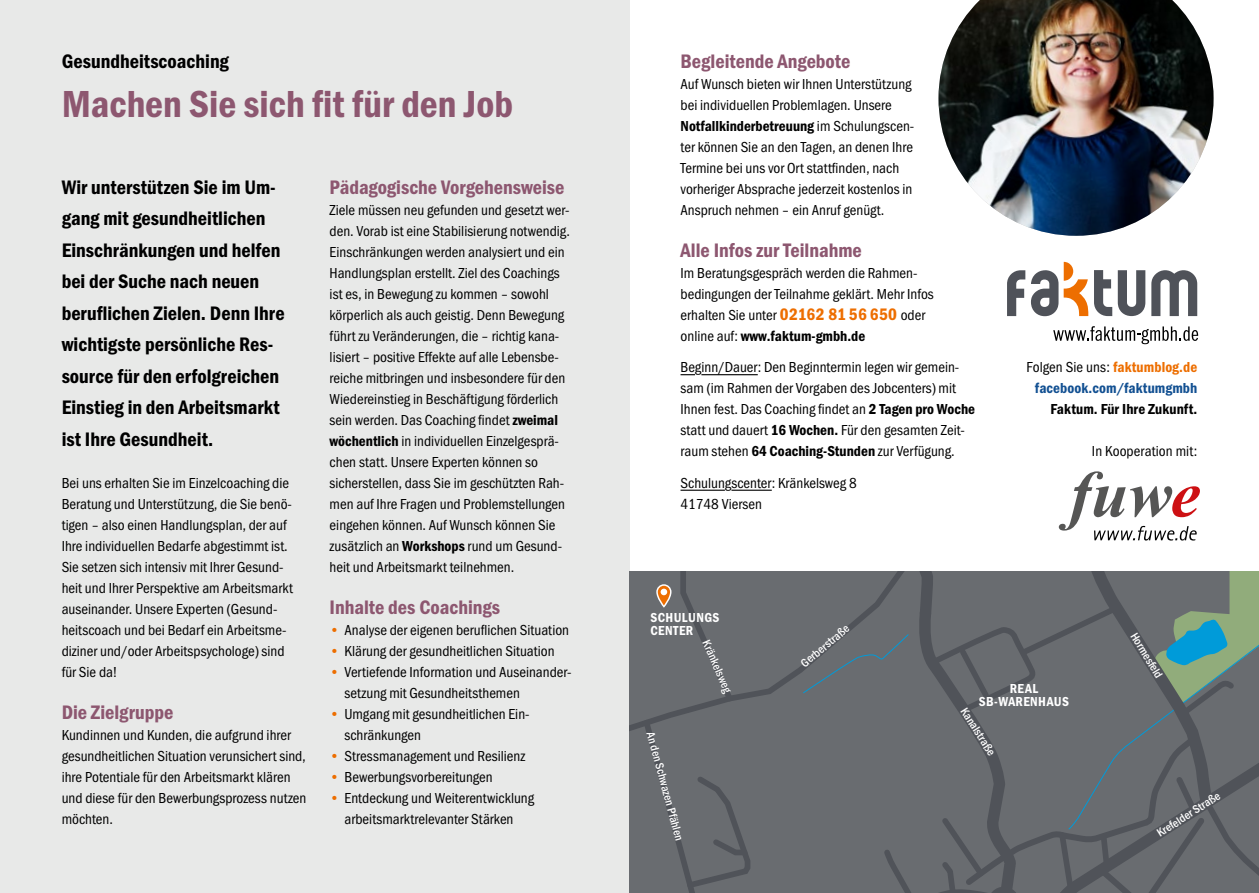
<style>
.page{position:relative;width:1259px;height:893px;background:#fff}
.page>*{position:absolute;margin:0;border:0;box-sizing:border-box;transform-origin:0 0}
.t1{font:39px "Franklin Gothic URW Con Dem";color:#8d5770}
.t2{font:20.25px/31.5px "Franklin Gothic URW Con Dem";color:#000}
.t3{font:20.25px "Franklin Gothic URW Con Dem";color:#8d5770}
.t4{font:15px/21px "Franklin Gothic URW Con Boo";color:#000}
.t5{font:15px "Franklin Gothic URW Con Dem";color:#000}
.t6{font:15px "Franklin Gothic URW Con Dem";letter-spacing:.005em;color:#125092}
.t7{font:13.5px/13.5px "Franklin Gothic URW Con Dem";letter-spacing:.03em;color:#fff;text-align:center}
.t8{font:500 12px "Franklin Gothic URW Con";color:#fff}
.s1{font-family:"Franklin Gothic URW Con Dem"}
.s2{font-family:"Franklin Gothic URW Con Dem";color:#ed6e00}
.s3{font-family:"Franklin Gothic URW Con Boo"}
.s4{font-family:"Franklin Gothic URW Con Dem";font-size:17.25px;color:#ed6e00}
</style>
<div class="page">
<svg style="left:1058px;top:471px;width:142px;height:69px"></svg>
<div style="left:0;top:0;width:629px;height:893px;background:#e8e9e8"></div>
<svg style="left:1007px;top:270px;width:18px;height:46px"></svg>
<svg style="left:1151px;top:270px;width:46px;height:46px"></svg>
<svg style="left:1094px;top:270px;width:51px;height:46px"></svg>
<svg style="left:1031px;top:262px;width:57px;height:54px"></svg>
<svg style="left:1053px;top:326px;width:145px;height:18px"></svg>
<svg style="left:680px;top:374px;width:15px;height:1px"></svg>
<hr style="left:701px;top:374px;width:57px;height:1px;background:#000">
<hr style="left:680px;top:490px;width:45px;height:1px;background:#000">
<hr style="left:731px;top:490px;width:41px;height:1px;background:#000">
<img style="left:938px;top:0;width:275px;height:236px">
<svg style="left:629px;top:572px;width:630px;height:321px;background:#666b6e"></svg>
<h2 class="t2" style="left:62px;top:44px;width:169px">Gesundheitscoaching</h2>
<h1 class="t1" style="left:62px;top:77px;width:453px">Machen Sie sich fit für den Job</h1>
<p class="t2" style="left:62px;top:170px;width:224px">Wir unterstützen Sie im Um&shy;gang mit gesundheitlichen<br>Einschränkungen und helfen bei der Suche nach neuen beruflichen Zielen. Denn Ihre wichtigste persönliche Res&shy;source für den erfolgreichen<br>Einstieg in den Arbeitsmarkt ist Ihre Gesundheit.</p>
<p class="t4" style="left:62px;top:472px;width:233px">Bei uns erhalten Sie im Einzelcoaching die Beratung und Unterstützung, die Sie benö&shy;tigen – also einen Handlungsplan, der auf Ihre individuellen Bedarfe abgestimmt ist.<br>Sie setzen sich intensiv mit Ihrer Gesund&shy;heit und Ihrer Perspektive am Arbeitsmarkt auseinander. Unsere Experten (Gesund&shy;heitscoach und bei Bedarf ein Arbeitsme&shy;diziner und/oder Arbeitspsychologe) sind für Sie da!</p>
<h2 class="t3" style="left:62px;top:698px;width:113px">Die Zielgruppe</h2>
<p class="t4" style="left:62px;top:724px;width:246px">Kundinnen und Kunden, die aufgrund ihrer gesundheitlichen Situation verunsichert sind, ihre Potentiale für den Arbeitsmarkt klären und diese für den Bewerbungsprozess nutzen möchten.</p>
<h2 class="t3" style="left:330px;top:173px;width:236px">Pädagogische Vorgehensweise</h2>
<p class="t4" style="left:330px;top:199px;width:242px">Ziele müssen neu gefunden und gesetzt wer&shy;den. Vorab ist eine Stabilisierung notwendig.<br>Einschränkungen werden analysiert und ein Handlungsplan erstellt. Ziel des Coachings ist es, in Bewegung zu kommen – sowohl körperlich als auch geistig. Denn Bewegung führt zu Veränderungen, die – richtig kana&shy;lisiert – positive Effekte auf alle Lebensbe&shy;reiche mitbringen und insbesondere für den Wiedereinstieg in Beschäftigung förderlich sein werden. Das Coaching findet <span class="s1">zweimal wöchentlich</span> in individuellen Einzelgesprä&shy;chen statt. Unsere Experten können so sicherstellen, dass Sie im geschützten Rah&shy;men auf Ihre Fragen und Problemstellungen eingehen können. Auf Wunsch können Sie zusätzlich an <span class="s1">Workshops</span> rund um Gesund&shy;heit und Arbeitsmarkt teilnehmen.</p>
<h2 class="t3" style="left:330px;top:593px;width:172px">Inhalte des Coachings</h2>
<p class="t4" style="left:330px;top:619px;width:241px"><span class="s2">•</span> Analyse der eigenen beruflichen Situation</p>
<p class="t4" style="left:330px;top:640px;width:227px"><span class="s2">•</span> Klärung der gesundheitlichen Situation</p>
<p class="t4" style="left:344px;top:661px;width:228px;text-indent:-15px"><span class="s2">•</span> Vertiefende Information und Auseinander&shy;setzung mit Gesundheitsthemen</p>
<p class="t4" style="left:344px;top:703px;width:187px;text-indent:-15px"><span class="s2">•</span> Umgang mit gesundheitlichen Ein&shy;schränkungen</p>
<p class="t4" style="left:330px;top:745px;width:197px"><span class="s2">•</span> Stressmanagement und Resilienz</p>
<p class="t4" style="left:330px;top:766px;width:165px"><span class="s2">•</span> Bewerbungsvorbereitungen</p>
<p class="t4" style="left:330px;top:787px;width:206px;text-align:center"><span class="s2">•</span> Entdeckung und Weiterentwicklung arbeitsmarktrelevanter Stärken</p>
<h2 class="t3" style="left:680px;top:47px;width:171px">Begleitende Angebote</h2>
<p class="t4" style="left:680px;top:73px;width:233px">Auf Wunsch bieten wir Ihnen Unterstützung bei individuellen Problemlagen. Unsere</p>
<p class="t5" style="left:680px;top:116px;width:235px">Notfallkinderbetreuung <span class="s3">im Schulungscen-</span></p>
<p class="t4" style="left:680px;top:136px;width:234px">ter können Sie an den Tagen, an denen Ihre Termine bei uns vor Ort stattfinden, nach vorheriger Absprache jederzeit kostenlos in Anspruch nehmen – ein Anruf genügt.</p>
<h2 class="t3" style="left:680px;top:236px;width:183px">Alle Infos zur Teilnahme</h2>
<p class="t4" style="left:680px;top:262px;width:255px">Im Beratungsgespräch werden die Rahmen&shy;bedingungen der Teilnahme geklärt. Mehr Infos erhalten Sie unter <span class="s4">02162 81 56 650</span> oder</p>
<p class="t5" style="left:680px;top:326px;width:186px"><span class="s3">online auf:</span> www.faktum-gmbh.de</p>
<p class="t4" style="left:680px;top:357px;width:296px">Beginn/Dauer: Den Beginntermin legen wir gemein&shy;sam (im Rahmen der Vorgaben des Jobcenters) mit Ihnen fest. Das Coaching findet an <span class="s1">2 Tagen pro Woche </span>statt und dauert <span class="s1">16 Wochen.</span> Für den gesamten Zeit&shy;raum stehen <span class="s1">64 Coaching-Stunden</span> zur Verfügung.</p>
<p class="t4" style="left:680px;top:472px;width:178px">Schulungscenter: Kränkelsweg 8<br>41748 Viersen</p>
<p class="t4" style="left:1026px;top:357px;width:172px">Folgen Sie uns: <span class="s2">faktumblog.de</span></p>
<p class="t6" style="left:1035px;top:378px;width:164px">facebook.com/faktumgmbh</p>
<p class="t5" style="left:1050px;top:399px;width:148px">Faktum. Für Ihre Zukunft.</p>
<p class="t4" style="left:1092px;top:441px;width:107px">In Kooperation mit:</p>
<p class="t7" style="left:650px;top:610px;width:71px;text-align:left">SCHULUNGS<br>CENTER</p>
<p class="t8" style="left:797px;top:658px;width:60px;rotate:-39deg">Gerberstraße</p>
<p class="t8" style="left:713px;top:638px;width:57px;rotate:66deg">Kränkelsweg</p>
<p class="t8" style="left:1140px;top:629px;width:52px;rotate:59deg">Hormesfeld</p>
<p class="t8" style="left:970px;top:704px;width:56px;rotate:58deg">Kanalstraße</p>
<p class="t7" style="left:979px;top:681px;width:91px">REAL<br>SB-WARENHAUS</p>
<p class="t8" style="left:658px;top:730px;width:114px;rotate:75deg">An den Schwazen Pfählen</p>
<p class="t8" style="left:1153px;top:827px;width:74px;rotate:-32deg">Krefelder Straße</p>
</div>
